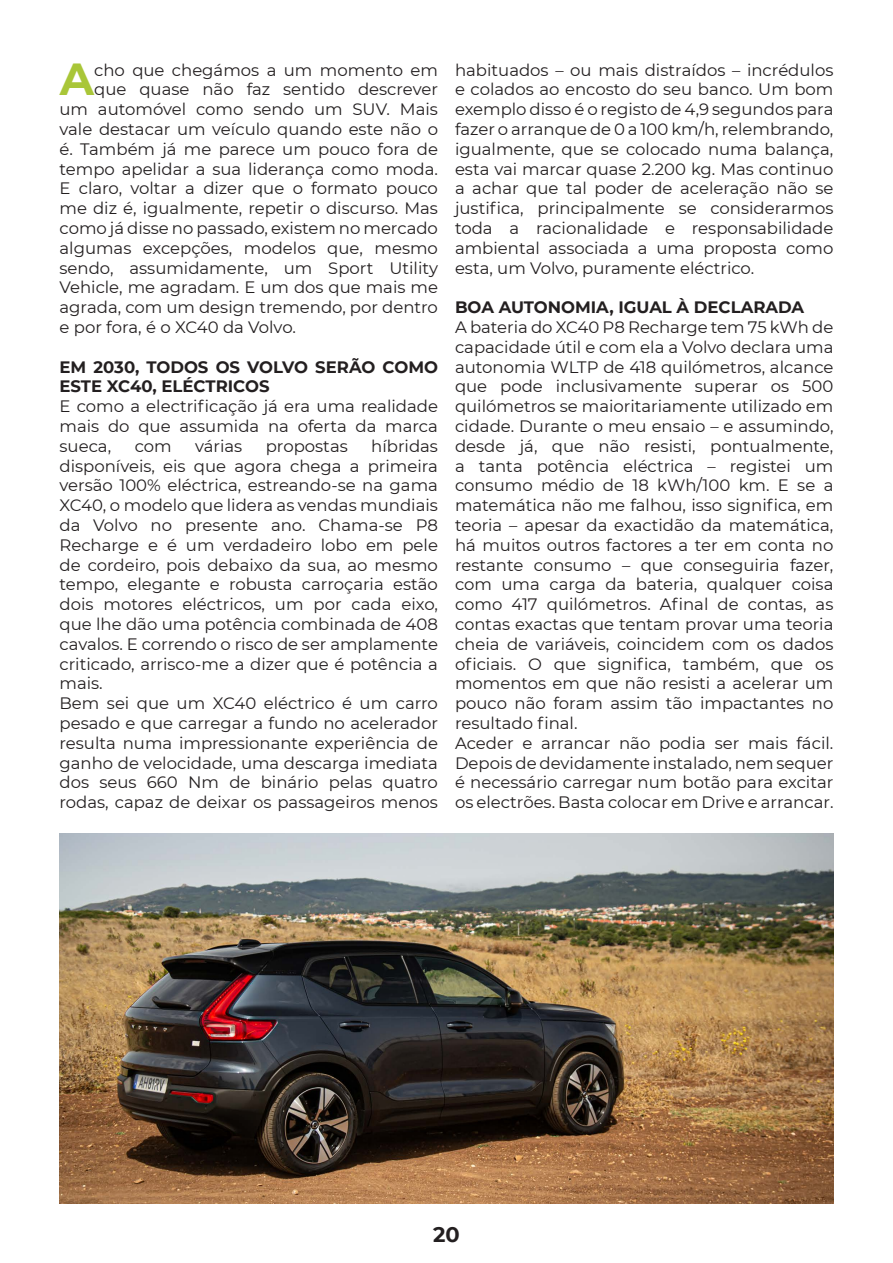
<style>
.page{position:relative;width:893px;height:1263px;background:#fff}
.page>*{position:absolute;margin:0;border:0;box-sizing:border-box;transform-origin:0 0}
.t1{font:700 44.85px "Montserrat";color:#a9c638}
.t2{font:700 21px "Montserrat";color:#231f20}
.t3{font:16.5px/19.8px "Montserrat";color:#231f20;text-align:justify}
.t4{font:700 16.5px/19.8px "Montserrat";color:#231f20}
</style>
<div class="page">
<img style="left:60px;top:833px;width:773px;height:370px">
<p class="t1" style="left:60px;top:47px;width:36px">A</p>
<p class="t3" style="left:94px;top:59px;width:345px">cho que chegámos a um momento em</p>
<p class="t3" style="left:94px;top:79px;width:345px">que quase não faz sentido descrever</p>
<p class="t3" style="left:60px;top:99px;width:380px">um automóvel como sendo um SUV. Mais</p>
<p class="t3" style="left:60px;top:119px;width:380px">vale destacar um veículo quando este não o</p>
<p class="t3" style="left:60px;top:138px;width:380px">é. Também já me parece um pouco fora de</p>
<p class="t3" style="left:60px;top:158px;width:380px">tempo apelidar a sua liderança como moda.</p>
<p class="t3" style="left:60px;top:178px;width:380px">E claro, voltar a dizer que o formato pouco</p>
<p class="t3" style="left:60px;top:198px;width:380px">me diz é, igualmente, repetir o discurso. Mas</p>
<p class="t3" style="left:60px;top:218px;width:380px">como já disse no passado, existem no mercado</p>
<p class="t3" style="left:60px;top:237px;width:380px">algumas excepções, modelos que, mesmo</p>
<p class="t3" style="left:60px;top:257px;width:380px">sendo, assumidamente, um Sport Utility</p>
<p class="t3" style="left:60px;top:277px;width:380px">Vehicle, me agradam. E um dos que mais me</p>
<p class="t3" style="left:60px;top:297px;width:380px">agrada, com um design tremendo, por dentro</p>
<p class="t3" style="left:60px;top:317px;width:238px">e por fora, é o XC40 da Volvo.</p>
<p class="t4" style="left:60px;top:356px;width:380px">EM 2030, TODOS OS VOLVO SERÃO COMO<br>ESTE XC40, ELÉCTRICOS</p>
<p class="t3" style="left:60px;top:396px;width:380px">E como a electrificação já era uma realidade mais do que assumida na oferta da marca sueca,</p>
<p class="t3" style="left:60px;top:435px;width:380px;text-indent:312px">híbridas disponíveis, eis que agora chega a primeira versão 100% eléctrica, estreando-se na gama XC40, o modelo que lidera as vendas mundiais da Volvo no presente ano. Chama-se P8<br>Recharge e é um verdadeiro lobo em pele de cordeiro, pois debaixo da sua, ao mesmo tempo, elegante e robusta carroçaria estão dois motores eléctricos, um por cada eixo, que lhe dão uma potência combinada de 408 cavalos. E correndo o risco de ser amplamente criticado, arrisco-me a dizer que é potência a mais.</p>
<p class="t3" style="left:60px;top:693px;width:380px">Bem sei que um XC40 eléctrico é um carro pesado e que carregar a fundo no acelerador resulta numa impressionante experiência de ganho de velocidade, uma descarga imediata dos seus 660 Nm de binário pelas quatro rodas, capaz de deixar os passageiros menos</p>
<p class="t3" style="left:135px;top:435px;width:38px">com</p>
<p class="t3" style="left:195px;top:435px;width:49px">várias</p>
<p class="t3" style="left:266px;top:435px;width:84px">propostas</p>
<p class="t3" style="left:455px;top:59px;width:380px">habituados – ou mais distraídos – incrédulos e colados ao encosto do seu banco. Um bom exemplo disso é o registo de 4,9 segundos para fazer o arranque de 0 a 100 km/h, relembrando, igualmente, que se colocado numa balança, esta vai marcar quase 2.200 kg. Mas continuo a achar que tal poder de aceleração não se justifica, principalmente se considerarmos toda a racionalidade e responsabilidade ambiental associada a uma proposta como esta, um Volvo, puramente eléctrico.</p>
<p class="t4" style="left:455px;top:297px;width:351px">BOA AUTONOMIA, IGUAL À DECLARADA</p>
<p class="t3" style="left:455px;top:317px;width:380px">A bateria do XC40 P8 Recharge tem 75 kWh de capacidade útil e com ela a Volvo declara uma autonomia WLTP de 418 quilómetros, alcance que pode inclusivamente superar os 500 quilómetros se maioritariamente utilizado em cidade. Durante o meu ensaio – e assumindo, desde já, que não resisti, pontualmente, a tanta potência eléctrica – registei um consumo médio de 18 kWh/100 km. E se a matemática não me falhou, isso significa, em teoria – apesar da exactidão da matemática, há muitos outros factores a ter em conta no restante consumo – que conseguiria fazer, com uma carga da bateria, qualquer coisa como 417 quilómetros. Afinal de contas, as contas exactas que tentam provar uma teoria cheia de variáveis, coincidem com os dados oficiais. O que significa, também, que os momentos em que não resisti a acelerar um pouco não foram assim tão impactantes no resultado final.</p>
<p class="t3" style="left:455px;top:732px;width:380px">Aceder e arrancar não podia ser mais fácil.<br>Depois de devidamente instalado, nem sequer é necessário carregar num botão para excitar os electrões. Basta colocar em Drive e arrancar.</p>
<p class="t2" style="left:433px;top:1220px;width:28px">20</p>
</div>
